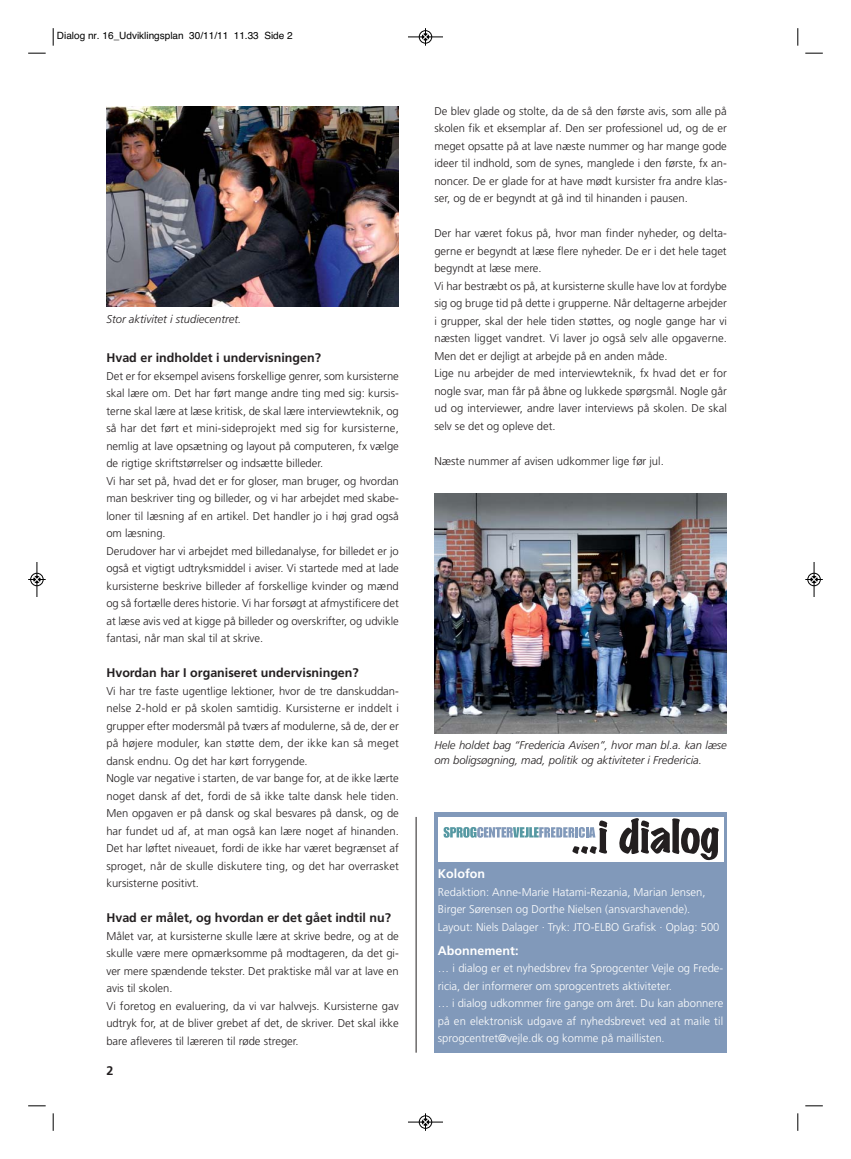
<style>
.page{position:relative;width:851px;height:1159px;background:#fff}
.page>*{position:absolute;margin:0;border:0;box-sizing:border-box;transform-origin:0 0}
.t1{font:700 12.5px "Frutiger";color:#231f20}
.t2{font:700 12.5px "Frutiger";color:#fff}
.t3{font:300 11.25px/17.5px "Frutiger";color:#231f20}
.t4{font:300 11.25px/17.5px "Frutiger";color:#fff}
.t5{font:italic 300 11.25px/15px "Frutiger";color:#231f20}
.t6{font:10px "Helvetica";color:#000}
</style>
<div class="page">
<hr style="left:416px;top:817px;width:1px;height:235px;background:#231f20">
<img style="left:106px;top:106px;width:293px;height:200px">
<div style="left:434px;top:812px;width:292px;height:240px;background:#8199ba"></div>
<div style="left:438px;top:817px;width:285px;height:45px;background:#fff"></div>
<svg style="left:619px;top:818px;width:99px;height:42px"></svg>
<svg style="left:443px;top:820px;width:164px;height:34px"></svg>
<svg style="left:434px;top:733px;width:292px;height:1px"></svg>
<img style="left:434px;top:493px;width:292px;height:240px">
<svg style="left:53px;top:28px;width:1px;height:18px"></svg>
<svg style="left:28px;top:53px;width:18px;height:1px"></svg>
<svg style="left:797px;top:28px;width:1px;height:18px"></svg>
<svg style="left:805px;top:53px;width:17px;height:1px"></svg>
<svg style="left:53px;top:1113px;width:1px;height:18px"></svg>
<svg style="left:28px;top:1105px;width:18px;height:1px"></svg>
<svg style="left:797px;top:1113px;width:1px;height:18px"></svg>
<svg style="left:805px;top:1105px;width:17px;height:1px"></svg>
<div style="left:419px;top:30px;width:13px;height:14px;border:1px solid #fff;border-radius:50%"></div>
<hr style="left:408px;top:37px;width:35px;height:1px;background:#000">
<div style="left:419px;top:30px;width:13px;height:13px;border:1px solid #000;border-radius:50%"></div>
<svg style="left:422px;top:28px;width:6px;height:18px"></svg>
<hr style="left:408px;top:1122px;width:35px;height:1px;background:#000">
<div style="left:419px;top:1115px;width:13px;height:13px;border:1px solid #000;border-radius:50%"></div>
<svg style="left:422px;top:1113px;width:6px;height:18px"></svg>
<div style="left:30px;top:573px;width:14px;height:13px;border:1px solid #fff;border-radius:50%"></div>
<hr style="left:37px;top:562px;width:1px;height:35px;background:#000">
<div style="left:30px;top:573px;width:13px;height:13px;border:1px solid #000;border-radius:50%"></div>
<svg style="left:28px;top:576px;width:18px;height:7px"></svg>
<hr style="left:813px;top:562px;width:1px;height:35px;background:#000">
<div style="left:807px;top:573px;width:13px;height:13px;border:1px solid #000;border-radius:50%"></div>
<svg style="left:805px;top:576px;width:17px;height:7px"></svg>
<p class="t6" style="left:57px;top:32px;width:237px">Dialog nr. 16_Udviklingsplan 30/11/11 11.33 Side 2</p>
<p class="t5" style="left:106px;top:312px;width:136px">Stor aktivitet i studiecentret.</p>
<p class="t1" style="left:106px;top:353px;width:216px">Hvad er indholdet i undervisningen?</p>
<p class="t3" style="left:106px;top:368px;width:294px">Det er for eksempel avisens forskellige genrer, som kursisterne skal lære om. Det har ført mange andre ting med sig: kursis&shy;terne skal lære at læse kritisk, de skal lære interviewteknik, og så har det ført et mini-sideprojekt med sig for kursisterne, nemlig at lave opsætning og layout på computeren, fx vælge de rigtige skriftstørrelser og indsætte billeder.<br>Vi har set på, hvad det er for gloser, man bruger, og hvordan man beskriver ting og billeder, og vi har arbejdet med skabe&shy;loner til læsning af en artikel. Det handler jo i høj grad også om læsning.<br>Derudover har vi arbejdet med billedanalyse, for billedet er jo også et vigtigt udtryksmiddel i aviser. Vi startede med at lade kursisterne beskrive billeder af forskellige kvinder og mænd og så fortælle deres historie. Vi har forsøgt at afmystificere det at læse avis ved at kigge på billeder og overskrifter, og udvikle fantasi, når man skal til at skrive.</p>
<p class="t1" style="left:106px;top:668px;width:254px">Hvordan har I organiseret undervisningen?</p>
<p class="t3" style="left:106px;top:683px;width:294px">Vi har tre faste ugentlige lektioner, hvor de tre danskuddan&shy;nelse 2-hold er på skolen samtidig. Kursisterne er inddelt i grupper efter modersmål på tværs af modulerne, så de, der er på højere moduler, kan støtte dem, der ikke kan så meget dansk endnu. Og det har kørt forrygende.<br>Nogle var negative i starten, de var bange for, at de ikke lærte noget dansk af det, fordi de så ikke talte dansk hele tiden.<br>Men opgaven er på dansk og skal besvares på dansk, og de har fundet ud af, at man også kan lære noget af hinanden.<br>Det har løftet niveauet, fordi de ikke har været begrænset af sproget, når de skulle diskutere ting, og det har overrasket kursisterne positivt.</p>
<p class="t1" style="left:106px;top:913px;width:286px">Hvad er målet, og hvordan er det gået indtil nu?</p>
<p class="t3" style="left:106px;top:928px;width:294px">Målet var, at kursisterne skulle lære at skrive bedre, og at de skulle være mere opmærksomme på modtageren, da det gi&shy;ver mere spændende tekster. Det praktiske mål var at lave en avis til skolen.<br>Vi foretog en evaluering, da vi var halvvejs. Kursisterne gav udtryk for, at de bliver grebet af det, de skriver. Det skal ikke bare afleveres til læreren til røde streger.</p>
<p class="t1" style="left:106px;top:1066px;width:8px">2</p>
<p class="t3" style="left:434px;top:103px;width:294px;text-align:justify">De blev glade og stolte, da de så den første avis, som alle på skolen fik et eksemplar af. Den ser professionel ud, og de er meget opsatte på at lave næste nummer og har mange gode ideer til indhold, som de synes, manglede i den første, fx an&shy;noncer. De er glade for at have mødt kursister fra andre klas&shy;ser, og de er begyndt at gå ind til hinanden i pausen.</p>
<p class="t3" style="left:434px;top:225px;width:294px">Der har været fokus på, hvor man finder nyheder, og delta&shy;gerne er begyndt at læse flere nyheder. De er i det hele taget begyndt at læse mere.<br>Vi har bestræbt os på, at kursisterne skulle have lov at fordybe sig og bruge tid på dette i grupperne. Når deltagerne arbejder i grupper, skal der hele tiden støttes, og nogle gange har vi næsten ligget vandret. Vi laver jo også selv alle opgaverne.<br>Men det er dejligt at arbejde på en anden måde.<br>Lige nu arbejder de med interviewteknik, fx hvad det er for nogle svar, man får på åbne og lukkede spørgsmål. Nogle går ud og interviewer, andre laver interviews på skolen. De skal selv se det og opleve det.</p>
<p class="t3" style="left:434px;top:453px;width:231px">Næste nummer af avisen udkommer lige før jul.</p>
<p class="t5" style="left:434px;top:738px;width:294px">Hele holdet bag “Fredericia Avisen”, hvor man bl.a. kan læse om boligsøgning, mad, politik og aktiviteter i Fredericia.</p>
<p class="t2" style="left:438px;top:869px;width:49px">Kolofon</p>
<p class="t4" style="left:438px;top:884px;width:283px">Redaktion: Anne-Marie Hatami-Rezania, Marian Jensen,<br>Birger Sørensen og Dorthe Nielsen (ansvarshavende).<br>Layout: Niels Dalager · Tryk: JTO-ELBO Grafisk · Oplag: 500</p>
<p class="t2" style="left:438px;top:945px;width:82px">Abonnement:</p>
<p class="t4" style="left:438px;top:960px;width:287px">… i dialog er et nyhedsbrev fra Sprogcenter Vejle og Frede&shy;ricia, der informerer om sprogcentrets aktiviteter.<br>… i dialog udkommer fire gange om året. Du kan abonnere på en elektronisk udgave af nyhedsbrevet ved at maile til sprogcentret@vejle.dk og komme på maillisten.</p>
</div>
